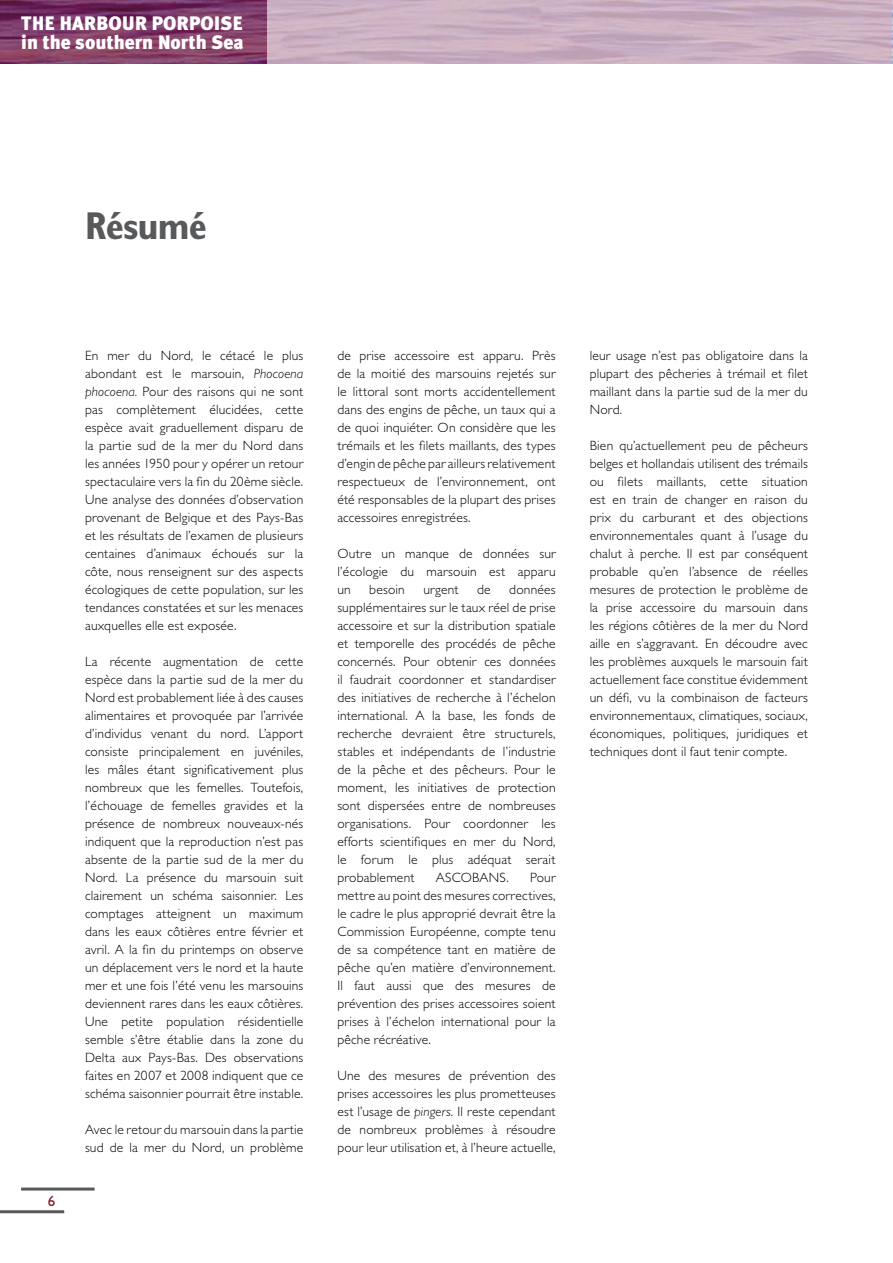
<style>
.page{position:relative;width:893px;height:1263px;background:#fff}
.page>*{position:absolute;margin:0;border:0;box-sizing:border-box;transform-origin:0 0}
.t1{font:700 condensed 39px "Gill Sans Std";letter-spacing:-.02em;color:#58595b}
.t2{font:900 19.5px/19.5px "Meta Plus";color:#fff}
.t3{font:15px "Gill Sans Std";color:#891828}
.t4{font:300 13.5px/18px "Gill Sans Std";letter-spacing:.015em;color:#000;text-align:justify}
.s1{font-style:italic}
</style>
<div class="page">
<hr style="left:21px;top:1187px;width:74px;height:3px;background:#58595b">
<hr style="left:0;top:1210px;width:64px;height:3px;background:#58595b">
<img style="left:0;top:0;width:267px;height:64px">
<svg style="left:267px;top:0;width:625px;height:64px;background:#caafc0"></svg>
<h2 class="t2" style="left:21px;top:13px;width:224px">THE HARBOUR PORPOISE in the southern North Sea</h2>
<h1 class="t1" style="left:85px;top:203px;width:124px">Résumé</h1>
<p class="t3" style="left:48px;top:1192px;width:9px">6</p>
<p class="t4" style="left:85px;top:347px;width:220px">En mer du Nord, le cétacé le plus abondant est le marsouin, <span class="s1">Phocoena phocoena.</span> Pour des raisons qui ne sont pas complètement élucidées, cette espèce avait graduellement disparu de la partie sud de la mer du Nord dans les années 1950 pour y opérer un retour spectaculaire vers la fin du 20ème siècle.<br>Une analyse des données d’observation provenant de Belgique et des Pays-Bas et les résultats de l’examen de plusieurs centaines d’animaux échoués sur la côte, nous renseignent sur des aspects écologiques de cette population, sur les tendances constatées et sur les menaces auxquelles elle est exposée.</p>
<p class="t4" style="left:85px;top:653px;width:220px">La récente augmentation de cette espèce dans la partie sud de la mer du Nord est probablement liée à des causes alimentaires et provoquée par l’arrivée d’individus venant du nord. L’apport consiste principalement en juvéniles, les mâles étant significativement plus nombreux que les femelles. Toutefois, l’échouage de femelles gravides et la présence de nombreux nouveaux-nés indiquent que la reproduction n’est pas absente de la partie sud de la mer du Nord. La présence du marsouin suit clairement un schéma saisonnier. Les comptages atteignent un maximum dans les eaux côtières entre février et avril. A la fin du printemps on observe un déplacement vers le nord et la haute mer et une fois l’été venu les marsouins deviennent rares dans les eaux côtières.<br>Une petite population résidentielle semble s’être établie dans la zone du Delta aux Pays-Bas. Des observations faites en 2007 et 2008 indiquent que ce schéma saisonnier pourrait être instable.</p>
<p class="t4" style="left:85px;top:1120px;width:220px">Avec le retour du marsouin dans la partie sud de la mer du Nord, un problème</p>
<p class="t4" style="left:337px;top:346px;width:220px">de prise accessoire est apparu. Près de la moitié des marsouins rejetés sur le littoral sont morts accidentellement dans des engins de pêche, un taux qui a de quoi inquiéter. On considère que les trémails et les filets maillants, des types d’engin de pêche par ailleurs relativement respectueux de l’environnement, ont été responsables de la plupart des prises accessoires enregistrées.</p>
<p class="t4" style="left:337px;top:544px;width:220px">Outre un manque de données sur l’écologie du marsouin est apparu un</p>
<p class="t4" style="left:337px;top:580px;width:220px;text-indent:172px">données supplémentaires sur le taux réel de prise accessoire et sur la distribution spatiale et temporelle des procédés de pêche concernés. Pour obtenir ces données il faudrait coordonner et standardiser des initiatives de recherche à l’échelon international. A la base, les fonds de recherche devraient être structurels, stables et indépendants de l’industrie de la pêche et des pêcheurs. Pour le moment, les initiatives de protection sont dispersées entre de nombreuses organisations. Pour coordonner les efforts scientifiques en mer du Nord, le forum le plus adéquat serait probablement</p>
<p class="t4" style="left:369px;top:580px;width:37px">besoin</p>
<p class="t4" style="left:423px;top:580px;width:37px">urgent</p>
<p class="t4" style="left:477px;top:580px;width:15px">de</p>
<p class="t4" style="left:436px;top:868px;width:74px">ASCOBANS.</p>
<p class="t4" style="left:337px;top:868px;width:220px;text-indent:193px">Pour mettre au point des mesures correctives, le cadre le plus approprié devrait être la Commission Européenne, compte tenu de sa compétence tant en matière de pêche qu’en matière d’environnement.<br>Il faut aussi que des mesures de prévention des prises accessoires soient prises à l’échelon international pour la pêche récréative.</p>
<p class="t4" style="left:337px;top:1066px;width:220px">Une des mesures de prévention des prises accessoires les plus prometteuses est l’usage de <span class="s1">pingers.</span> Il reste cependant de nombreux problèmes à résoudre pour leur utilisation et, à l’heure actuelle,</p>
<p class="t4" style="left:590px;top:346px;width:220px">leur usage n’est pas obligatoire dans la plupart des pêcheries à trémail et filet maillant dans la partie sud de la mer du Nord.</p>
<p class="t4" style="left:590px;top:436px;width:220px">Bien qu’actuellement peu de pêcheurs belges et hollandais utilisent des trémails ou filets maillants, cette situation est en train de changer en raison du prix du carburant et des objections environnementales quant à l’usage du chalut à perche. Il est par conséquent probable qu’en l’absence de réelles mesures de protection le problème de la prise accessoire du marsouin dans les régions côtières de la mer du Nord aille en s’aggravant. En découdre avec les problèmes auxquels le marsouin fait actuellement face constitue évidemment un défi, vu la combinaison de facteurs environnementaux, climatiques, sociaux, économiques, politiques, juridiques et techniques dont il faut tenir compte.</p>
</div>
